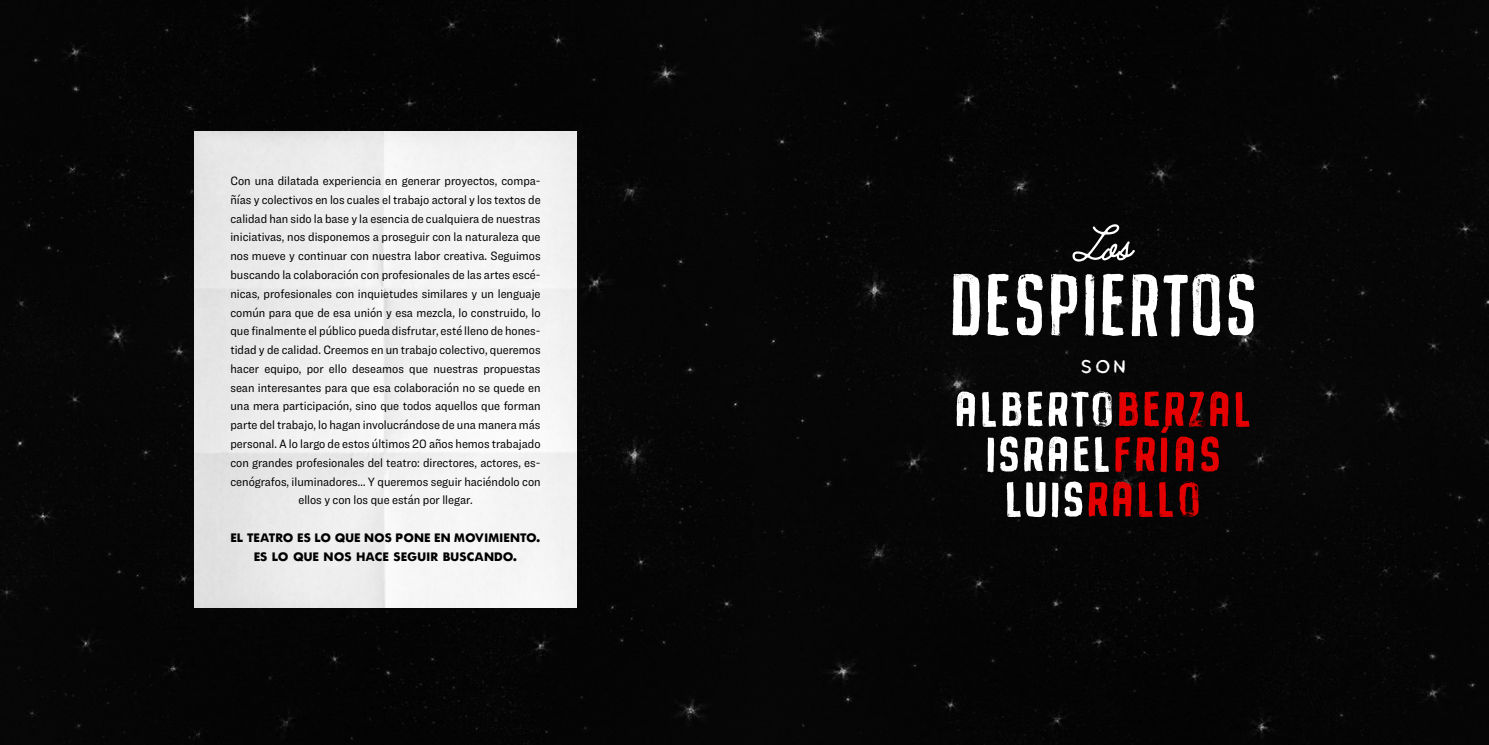
<style>
.page{position:relative;width:1489px;height:745px;background:#fff}
.page>*{position:absolute;margin:0;border:0;box-sizing:border-box;transform-origin:0 0}
.t1{font:87.5px "Buckwheat TC Painted";color:#fff}
.t2{font:62.5px/45px "Buckwheat TC Painted";color:#fff;text-align:center}
.t3{font:50px "Jimmy Script";color:#fff}
.t4{font:18.75px "Buckwheat TC Sans Painted";color:#fff}
.t5{font:800 13.12px/18.8px "Tw Cen MT Std";color:#000;text-align:center}
.t6{font:12.5px/18.8px "Ringside Narrow";color:#000;text-align:center}
.s1{color:#e40000}
</style>
<div class="page">
<div style="left:0;top:0;width:1488px;height:744px;background:#050505"></div>
<img style="left:195px;top:132px;width:381px;height:474px">
<p class="t6" style="left:230px;top:171px;width:312px">Con una dilatada experiencia en generar proyectos, compa&shy;ñías y colectivos en los cuales el trabajo actoral y los textos de calidad han sido la base y la esencia de cualquiera de nuestras iniciativas, nos disponemos a proseguir con la naturaleza que nos mueve y continuar con nuestra labor creativa. Seguimos buscando la colaboración con profesionales de las artes escé&shy;nicas, profesionales con inquietudes similares y un lenguaje común para que de esa unión y esa mezcla, lo construido, lo que finalmente el público pueda disfrutar, esté lleno de hones&shy;tidad y de calidad. Creemos en un trabajo colectivo, queremos hacer equipo, por ello deseamos que nuestras propuestas sean interesantes para que esa colaboración no se quede en una mera participación, sino que todos aquellos que forman parte del trabajo, lo hagan involucrándose de una manera más personal. A lo largo de estos últimos 20 años hemos trabajado con grandes profesionales del teatro: directores, actores, es&shy;cenógrafos, iluminadores… Y queremos seguir haciéndolo con ellos y con los que están por llegar.</p>
<p class="t5" style="left:230px;top:527px;width:312px">EL TEATRO ES LO QUE NOS PONE EN MOVIMIENTO.<br>ES LO QUE NOS HACE SEGUIR BUSCANDO.</p>
<h3 class="t3" style="left:1074px;top:212px;width:59px">Los</h3>
<h1 class="t1" style="left:948px;top:255px;width:311px">DESPIERTOS</h1>
<h3 class="t4" style="left:1080px;top:354px;width:47px">SON</h3>
<h2 class="t2" style="left:953px;top:381px;width:301px">alberto<span class="s1">berzal </span>israel<span class="s1">frías </span>luis<span class="s1">rallo</span></h2>
</div>
